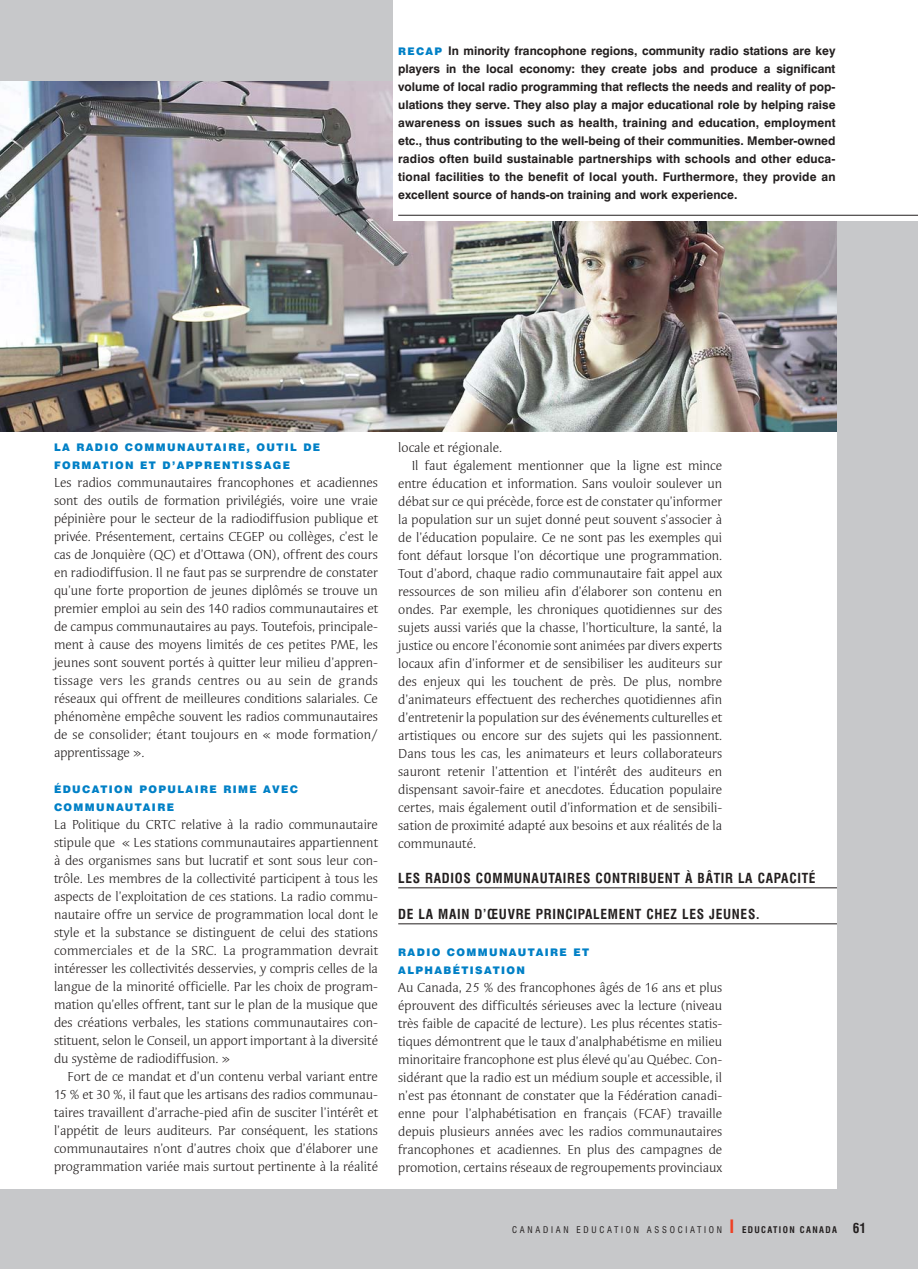
<style>
.page{position:relative;width:918px;height:1269px;background:#c7c8ca}
.page>*{position:absolute;margin:0;border:0;box-sizing:border-box;transform-origin:0 0}
.t1{font:13.5px/18px "Syndor ITC";color:#231f1f;text-align:justify}
.t2{font:700 condensed 13.5px "Swiss 721 BT";letter-spacing:.05em;color:#231f1f}
.t3{font:700 12px/18px "Swiss 721 BT";color:#231f1f;text-align:justify}
.t4{font:900 10.5px/18px "Swiss 721 BT";letter-spacing:.13em;color:#0080c6}
.t5{font:condensed 9px "Swiss 721 BT";letter-spacing:.3em;color:#231f1f}
.s1{font-weight:900;font-size:10.5px;color:#0080c6}
.s2{font-weight:700;font-size:18px;color:#ef4023}
.s3{font-weight:700}
.s4{font-weight:700;font-size:13.5px}
</style>
<div class="page">
<div style="left:0;top:81px;width:837px;height:1107px;background:#fff"></div>
<img style="left:0;top:81px;width:837px;height:351px">
<div style="left:394px;top:0;width:524px;height:220px;background:#fff"></div>
<hr style="left:398px;top:215px;width:520px;height:1px;background:#231f1f">
<hr style="left:398px;top:888px;width:439px;height:1px;background:#231f1f">
<hr style="left:398px;top:924px;width:439px;height:1px;background:#231f1f">
<p class="t3" style="left:398px;top:43px;width:439px"><span class="s1">RECAP</span> In minority francophone regions, community radio stations are key players in the local economy: they create jobs and produce a significant volume of local radio programming that reflects the needs and reality of pop&shy;ulations they serve. They also play a major educational role by helping raise awareness on issues such as health, training and education, employment etc., thus contributing to the well-being of their communities. Member-owned radios often build sustainable partnerships with schools and other educa&shy;tional facilities to the benefit of local youth. Furthermore, they provide an excellent source of hands-on training and work experience.</p>
<p class="t4" style="left:54px;top:439px;width:268px">LA RADIO COMMUNAUTAIRE, OUTIL DE<br>FORMATION ET D’APPRENTISSAGE</p>
<p class="t1" style="left:54px;top:475px;width:326px">Les radios communautaires francophones et acadiennes sont des outils de formation privilégiés, voire une vraie pépinière pour le secteur de la radiodiffusion publique et privée. Présentement, certains CEGEP ou collèges, c’est le cas de Jonquière (QC) et d’Ottawa (ON), offrent des cours en radiodiffusion. Il ne faut pas se surprendre de constater qu’une forte proportion de jeunes diplômés se trouve un premier emploi au sein des 140 radios communautaires et de campus communautaires au pays. Toutefois, principale&shy;ment à cause des moyens limités de ces petites PME, les jeunes sont souvent portés à quitter leur milieu d’appren&shy;tissage vers les grands centres ou au sein de grands réseaux qui offrent de meilleures conditions salariales. Ce phénomène empêche souvent les radios communautaires de se consolider; étant toujours en « mode formation/ apprentissage ».</p>
<p class="t4" style="left:54px;top:781px;width:246px">ÉDUCATION POPULAIRE RIME AVEC<br>COMMUNAUTAIRE</p>
<p class="t1" style="left:54px;top:817px;width:326px">La Politique du CRTC relative à la radio communautaire stipule que « Les stations communautaires appartiennent à des organismes sans but lucratif et sont sous leur con&shy;trôle. Les membres de la collectivité participent à tous les aspects de l’exploitation de ces stations. La radio commu&shy;nautaire offre un service de programmation local dont le style et la substance se distinguent de celui des stations commerciales et de la SRC. La programmation devrait intéresser les collectivités desservies, y compris celles de la langue de la minorité officielle. Par les choix de program&shy;mation qu’elles offrent, tant sur le plan de la musique que des créations verbales, les stations communautaires con&shy;stituent, selon le Conseil, un apport important à la diversité du système de radiodiffusion. »</p>
<p class="t1" style="left:54px;top:1069px;width:326px;text-indent:14px">Fort de ce mandat et d’un contenu verbal variant entre 15 % et 30 %, il faut que les artisans des radios communau&shy;taires travaillent d’arrache-pied afin de susciter l’intérêt et l’appétit de leurs auditeurs. Par conséquent, les stations communautaires n’ont d’autres choix que d’élaborer une programmation variée mais surtout pertinente à la réalité</p>
<p class="t1" style="left:398px;top:440px;width:105px">locale et régionale.</p>
<p class="t1" style="left:412px;top:458px;width:312px">Il faut également mentionner que la ligne est mince</p>
<p class="t1" style="left:398px;top:476px;width:325px">entre éducation et information. Sans vouloir soulever un</p>
<p class="t1" style="left:398px;top:494px;width:326px">débat sur ce qui précède, force est de constater qu’informer</p>
<p class="t1" style="left:398px;top:512px;width:325px">la population sur un sujet donné peut souvent s’associer à</p>
<p class="t1" style="left:398px;top:530px;width:326px">de l’éducation populaire. Ce ne sont pas les exemples qui</p>
<p class="t1" style="left:398px;top:548px;width:326px">font défaut lorsque l’on décortique une programmation.</p>
<p class="t1" style="left:398px;top:566px;width:326px">Tout d’abord, chaque radio communautaire fait appel aux</p>
<p class="t1" style="left:398px;top:584px;width:326px">ressources de son milieu afin d’élaborer son contenu en</p>
<p class="t1" style="left:398px;top:602px;width:326px">ondes. Par exemple, les chroniques quotidiennes sur des</p>
<p class="t1" style="left:398px;top:620px;width:325px">sujets aussi variés que la chasse, l’horticulture, la santé, la</p>
<p class="t1" style="left:398px;top:638px;width:326px">justice ou encore l’économie sont animées par divers experts</p>
<p class="t1" style="left:398px;top:656px;width:325px">locaux afin d’informer et de sensibiliser les auditeurs sur</p>
<p class="t1" style="left:398px;top:674px;width:326px">des enjeux qui les touchent de près. De plus, nombre</p>
<p class="t1" style="left:398px;top:692px;width:326px">d’animateurs effectuent des recherches quotidiennes afin</p>
<p class="t1" style="left:398px;top:710px;width:326px">d’entretenir la population sur des événements culturelles et</p>
<p class="t1" style="left:398px;top:728px;width:325px">artistiques ou encore sur des sujets qui les passionnent.</p>
<p class="t1" style="left:398px;top:746px;width:326px">Dans tous les cas, les animateurs et leurs collaborateurs</p>
<p class="t1" style="left:398px;top:764px;width:325px">sauront retenir l’attention et l’intérêt des auditeurs en</p>
<p class="t1" style="left:398px;top:782px;width:325px">dispensant savoir-faire et anecdotes. Éducation populaire</p>
<p class="t1" style="left:398px;top:800px;width:325px">certes, mais également outil d’information et de sensibili-</p>
<p class="t1" style="left:398px;top:818px;width:326px">sation de proximité adapté aux besoins et aux réalités de la</p>
<p class="t1" style="left:398px;top:836px;width:79px">communauté.</p>
<p class="t2" style="left:398px;top:874px;width:419px">LES RADIOS COMMUNAUTAIRES CONTRIBUENT À BÂTIR LA CAPACITÉ</p>
<p class="t2" style="left:398px;top:910px;width:363px">DE LA MAIN D’ŒUVRE PRINCIPALEMENT CHEZ LES JEUNES.</p>
<p class="t4" style="left:398px;top:944px;width:192px">RADIO COMMUNAUTAIRE ET<br>ALPHABÉTISATION</p>
<p class="t1" style="left:398px;top:980px;width:326px">Au Canada, 25 % des francophones âgés de 16 ans et plus éprouvent des difficultés sérieuses avec la lecture (niveau très faible de capacité de lecture). Les plus récentes statis&shy;tiques démontrent que le taux d’analphabétisme en milieu minoritaire francophone est plus élevé qu’au Québec. Con&shy;sidérant que la radio est un médium souple et accessible, il n’est pas étonnant de constater que la Fédération canadi&shy;enne pour l’alphabétisation en français (FCAF) travaille depuis plusieurs années avec les radios communautaires francophones et acadiennes. En plus des campagnes de promotion, certains réseaux de regroupements provinciaux</p>
<p class="t5" style="left:512px;top:1227px;width:356px">CANADIAN EDUCATION ASSOCIATION <span class="s2">I</span> <span class="s3">EDUCATION CANADA</span> <span class="s4">61</span></p>
</div>
